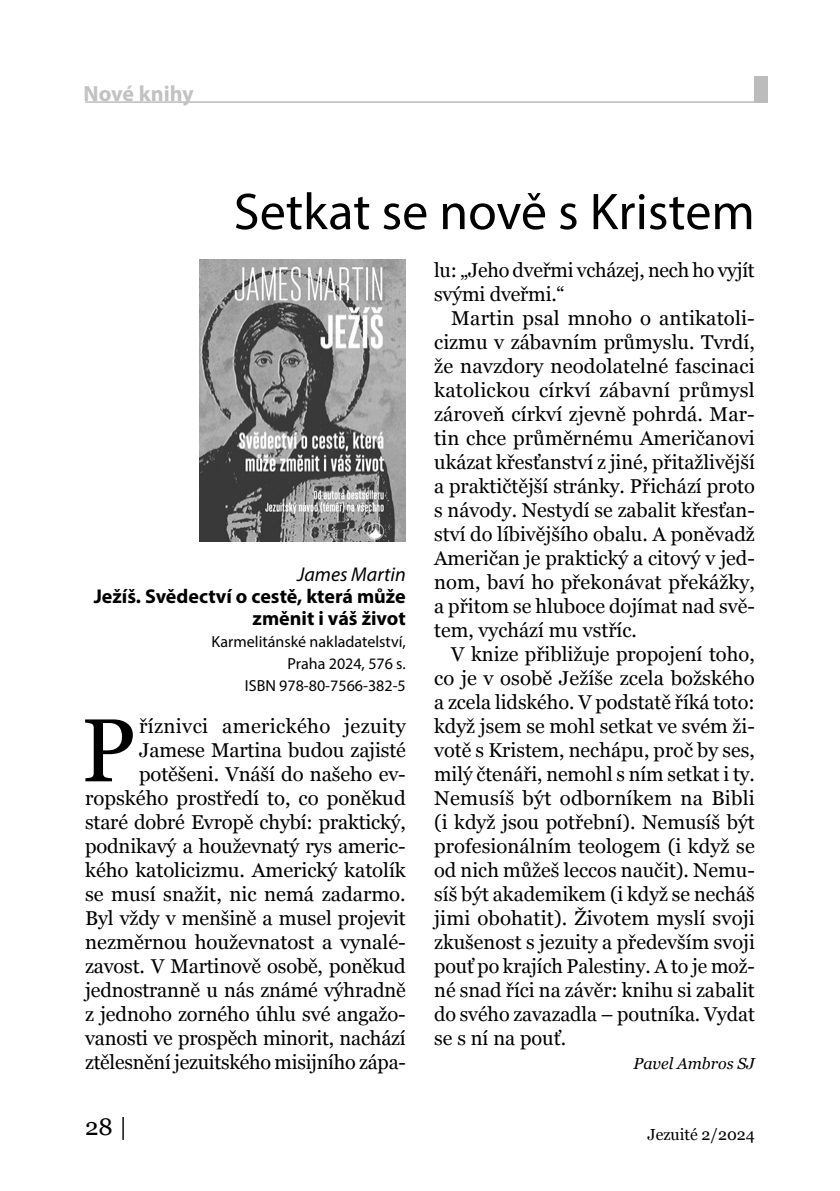
<style>
.page{position:relative;width:840px;height:1191px;background:#fff}
.page>*{position:absolute;margin:0;border:0;box-sizing:border-box;transform-origin:0 0}
.t1{font:89.2px "Georgia";color:#000}
.t2{font:52px "Myriad Pro";color:#000}
.t3{font:24px "Georgia";color:#000}
.t4{font:700 22px "Myriad Pro";letter-spacing:-.005em;color:#c2c2c2}
.t5{font:20px/24px "Georgia";letter-spacing:-.01em;color:#000;text-align:justify}
.t6{font:700 20px/22px "Myriad Pro";color:#000;text-align:right}
.t7{font:italic 20px "Myriad Pro";color:#000}
.t8{font:16px/22px "Myriad Pro";color:#000;text-align:right}
.t9{font:16px "Georgia";color:#000}
.t10{font:italic 16px "Georgia";color:#000}
</style>
<div class="page">
<hr style="left:85px;top:101px;width:669px;height:2px;background:#bcbcbc">
<div style="left:754px;top:76px;width:13px;height:26px;background:#bcbcbc"></div>
<img style="left:199px;top:260px;width:206px;height:281px">
<p class="t4" style="left:84px;top:79px;width:112px">Nové knihy</p>
<h2 class="t2" style="left:234px;top:180px;width:522px">Setkat se nově s Kristem</h2>
<p class="t7" style="left:297px;top:562px;width:110px">James Martin</p>
<p class="t6" style="left:94px;top:585px;width:313px">Ježíš. Svědectví o cestě, která může změnit i váš život</p>
<p class="t8" style="left:211px;top:630px;width:196px">Karmelitánské nakladatelství,<br>Praha 2024, 576 s.<br>ISBN 978-80-7566-382-5</p>
<p class="t5" style="left:85px;top:713px;width:322px;text-align:right">říznivci amerického jezuity Jamese Martina budou zajisté potěšeni. Vnáší do našeho ev&shy;ropského prostředí to, co poněkud staré dobré Evropě chybí: praktický, podnikavý a houževnatý rys americ&shy;kého katolicizmu. Americký katolík se musí snažit, nic nemá zadarmo.<br>Byl vždy v menšině a musel projevit nezměrnou houževnatost a vynalé&shy;zavost. V Martinově osobě, poněkud jednostranně u nás známé výhradně z jednoho zorného úhlu své angažo&shy;vanosti ve prospěch minorit, nachází ztělesnění jezuitského misijního zápa-</p>
<h1 class="t1" style="left:81px;top:685px;width:56px">P</h1>
<p class="t5" style="left:434px;top:257px;width:322px">lu: „Jeho dveřmi vcházej, nech ho vyjít svými dveřmi.“</p>
<p class="t5" style="left:434px;top:305px;width:322px;text-indent:17px">Martin psal mnoho o antikatoli&shy;cizmu v zábavním průmyslu. Tvrdí, že navzdory neodolatelné fascinaci katolickou církví zábavní průmysl zároveň církví zjevně pohrdá. Mar&shy;tin chce průměrnému Američanovi ukázat křesťanství z jiné, přitažlivější a praktičtější stránky. Přichází proto s návody. Nestydí se zabalit křesťan&shy;ství do líbivějšího obalu. A poněvadž Američan je praktický a citový v jed&shy;nom, baví ho překonávat překážky, a přitom se hluboce dojímat nad svě&shy;tem, vychází mu vstříc.</p>
<p class="t5" style="left:434px;top:641px;width:322px;text-indent:17px">V knize přibližuje propojení toho, co je v osobě Ježíše zcela božského a zcela lidského. V podstatě říká toto: když jsem se mohl setkat ve svém ži&shy;votě s Kristem, nechápu, proč by ses, milý čtenáři, nemohl s ním setkat i ty.<br>Nemusíš být odborníkem na Bibli (i když jsou potřební). Nemusíš být profesionálním teologem (i když se od nich můžeš leccos naučit). Nemu&shy;síš být akademikem (i když se necháš jimi obohatit). Životem myslí svoji zkušenost s jezuity a především svoji pouť po krajích Palestiny. A to je mož&shy;né snad říci na závěr: knihu si zabalit do svého zavazadla – poutníka. Vydat se s ní na pouť.</p>
<p class="t10" style="left:633px;top:1052px;width:123px">Pavel Ambros SJ</p>
<p class="t3" style="left:85px;top:1109px;width:44px">28 |</p>
<p class="t9" style="left:647px;top:1123px;width:109px">Jezuité 2/2024</p>
</div>
